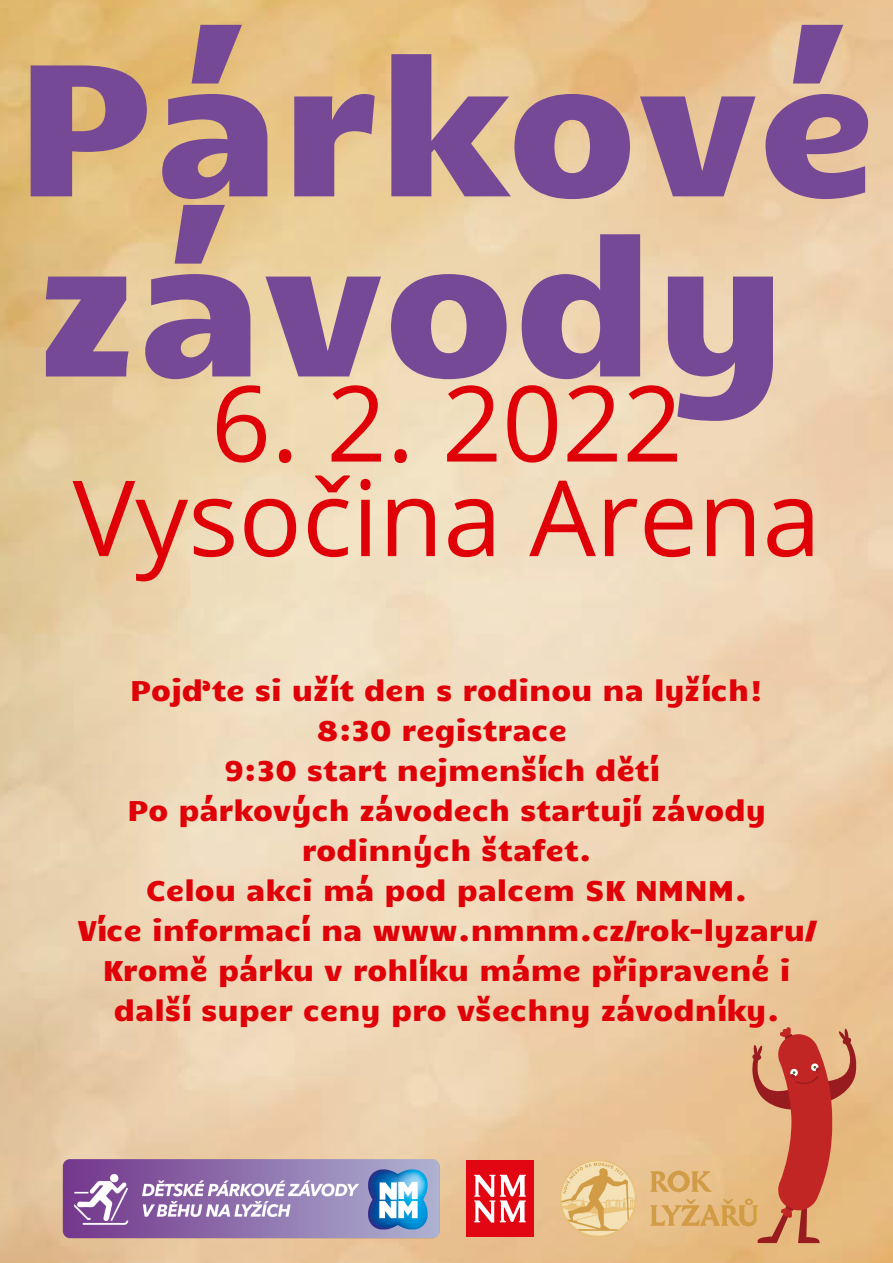
<style>
.page{position:relative;width:893px;height:1263px;background:#fff}
.page>*{position:absolute;margin:0;border:0;box-sizing:border-box;transform-origin:0 0}
.t1{font:189.6px "Candal";color:#764996}
.t2{font:105.23px "Open Sans";color:#e00007}
.t3{font:28.88px/40px "Candal";color:#e00007;text-align:center}
</style>
<div class="page">
<img style="left:0;top:0;width:893px;height:1263px">
<img style="left:560px;top:1161px;width:192px;height:75px">
<img style="left:466px;top:1161px;width:67px;height:75px">
<svg style="left:752px;top:1027px;width:104px;height:216px"></svg>
<img style="left:56px;top:1154px;width:391px;height:89px">
<p class="t1" style="left:15px;top:-10px;width:864px">Párkové</p>
<p class="t1" style="left:38px;top:171px;width:752px">závody</p>
<p class="t2" style="left:211px;top:349px;width:473px">6. 2. 2022</p>
<p class="t2" style="left:73px;top:444px;width:750px">Vysočina Arena</p>
<p class="t3" style="left:130px;top:669px;width:635px">Pojďte si užít den s rodinou na lyžích!</p>
<p class="t3" style="left:316px;top:709px;width:252px">8:30 registrace</p>
<p class="t3" style="left:224px;top:749px;width:436px">9:30 start nejmenších dětí</p>
<p class="t3" style="left:127px;top:789px;width:640px">Po párkových závodech startují závody rodinných štafet.</p>
<p class="t3" style="left:146px;top:869px;width:603px">Celou akci má pod palcem SK NMNM.</p>
<p class="t3" style="left:78px;top:908px;width:739px">Více informací na www.nmnm.cz/rok-lyzaru/</p>
<p class="t3" style="left:103px;top:948px;width:689px">Kromě párku v rohlíku máme připravené i další super ceny pro všechny závodníky.</p>
</div>
